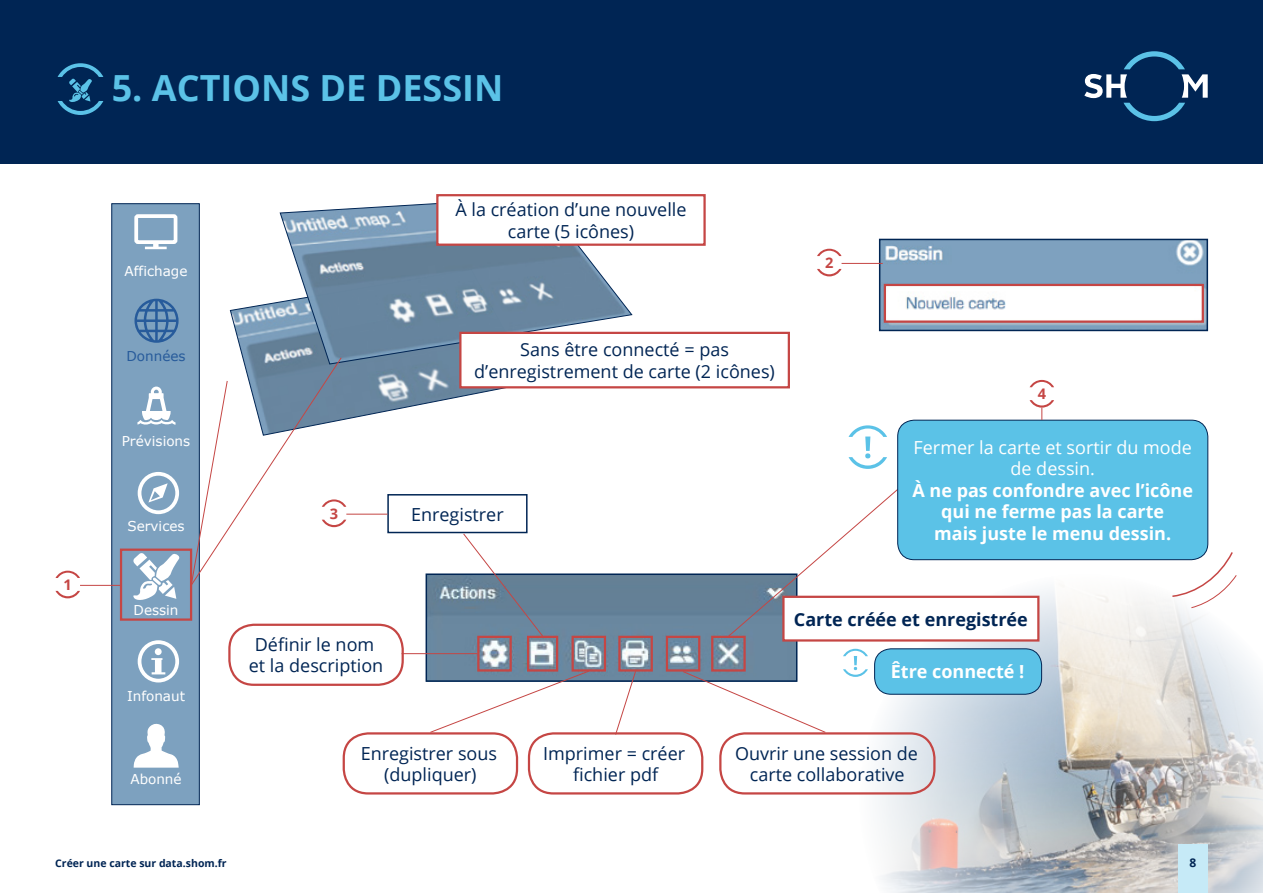
<style>
.page{position:relative;width:1263px;height:893px;background:#fff}
.page>*{position:absolute;margin:0;border:0;box-sizing:border-box;transform-origin:0 0}
.t1{font:700 36px "Open Sans";color:#5bc2e7}
.t2{font:18px/21.6px "Open Sans";color:#002554;text-align:center}
.t3{font:700 18px/21.6px "Open Sans";color:#fff;text-align:center}
.t4{font:18px/21.6px "Open Sans";color:#fff;text-align:center}
.t5{font:700 18px "Open Sans";color:#002554}
.t6{font:700 14.55px "Open Sans";color:#c54644}
.t7{font:13.5px "Verdana";color:#fff}
.t8{font:13.5px "Verdana";color:#275b9b}
.t9{font:700 12px "Open Sans";color:#002554}
.t10{font:700 10.5px "Open Sans";color:#002554}
</style>
<div class="page">
<div style="left:0;top:0;width:1263px;height:164px;background:#002554"></div>
<svg style="left:229px;top:301px;width:305px;height:119px"></svg>
<img style="left:859px;top:589px;width:404px;height:304px">
<svg style="left:1084px;top:51px;width:124px;height:70px"></svg>
<svg style="left:55px;top:591px;width:25px;height:7px"></svg>
<svg style="left:55px;top:571px;width:25px;height:7px"></svg>
<div style="left:111px;top:203px;width:89px;height:602px;background:#7da1bf;border:1px solid #002554"></div>
<svg style="left:137px;top:387px;width:39px;height:38px"></svg>
<svg style="left:134px;top:299px;width:45px;height:44px"></svg>
<svg style="left:145px;top:244px;width:22px;height:5px"></svg>
<div style="left:134px;top:214px;width:43px;height:30px;border:4px solid #fff;border-radius:2px"></div>
<svg style="left:132px;top:472px;width:49px;height:211px"></svg>
<svg style="left:133px;top:723px;width:46px;height:45px"></svg>
<div style="left:120px;top:549px;width:72px;height:72px;border:2px solid #c54644"></div>
<hr style="left:80px;top:585px;width:41px;height:1px;background:#c54644">
<svg style="left:1171px;top:550px;width:66px;height:59px"></svg>
<svg style="left:279px;top:203px;width:354px;height:162px;background:#809ab0"></svg>
<svg style="left:817px;top:269px;width:24px;height:7px"></svg>
<svg style="left:817px;top:249px;width:24px;height:7px"></svg>
<img style="left:882px;top:242px;width:323px;height:86px">
<div style="left:879px;top:239px;width:329px;height:92px;border:2px solid #002554"></div>
<div style="left:884px;top:284px;width:320px;height:39px;border:2px solid #c54644"></div>
<hr style="left:841px;top:263px;width:42px;height:1px;background:#c54644">
<div style="left:387px;top:494px;width:140px;height:39px;border:2px solid #002554"></div>
<div style="left:437px;top:195px;width:267px;height:50px;background:#fff"></div>
<div style="left:436px;top:194px;width:270px;height:52px;border:2px solid #c54644"></div>
<div style="left:460px;top:333px;width:329px;height:54px;background:#fff"></div>
<div style="left:459px;top:332px;width:331px;height:56px;border:2px solid #c54644"></div>
<hr style="left:346px;top:514px;width:41px;height:1px;background:#c54644">
<img style="left:429px;top:576px;width:365px;height:103px">
<div style="left:426px;top:573px;width:371px;height:109px;border:2px solid #002554"></div>
<div style="left:477px;top:636px;width:35px;height:36px;border:2px solid #c54644"></div>
<div style="left:527px;top:636px;width:31px;height:36px;border:2px solid #c54644"></div>
<div style="left:571px;top:636px;width:35px;height:36px;border:2px solid #c54644"></div>
<div style="left:711px;top:636px;width:35px;height:36px;border:2px solid #c54644"></div>
<div style="left:666px;top:636px;width:34px;height:36px;border:2px solid #c54644"></div>
<div style="left:618px;top:636px;width:35px;height:36px;border:2px solid #c54644"></div>
<hr style="left:402px;top:653px;width:75px;height:1px;background:#c54644">
<div style="left:228px;top:624px;width:176px;height:62px;border:2px solid #c54644;border-radius:24px"></div>
<div style="left:343px;top:732px;width:175px;height:62px;border:2px solid #c54644;border-radius:24px"></div>
<div style="left:528px;top:732px;width:175px;height:62px;border:2px solid #c54644;border-radius:24px"></div>
<div style="left:719px;top:732px;width:216px;height:62px;border:2px solid #c54644;border-radius:24px"></div>
<svg style="left:463px;top:533px;width:81px;height:104px"></svg>
<svg style="left:682px;top:671px;width:144px;height:62px"></svg>
<svg style="left:727px;top:489px;width:172px;height:148px"></svg>
<svg style="left:615px;top:670px;width:21px;height:65px"></svg>
<svg style="left:429px;top:670px;width:161px;height:63px"></svg>
<svg style="left:190px;top:357px;width:156px;height:230px"></svg>
<div style="left:898px;top:420px;width:310px;height:140px;background:#5bc2e7;border-radius:17px"></div>
<div style="left:897px;top:420px;width:311px;height:140px;border:1px solid #002554;border-radius:17px"></div>
<svg style="left:848px;top:425px;width:39px;height:44px"></svg>
<svg style="left:58px;top:63px;width:45px;height:52px"></svg>
<div style="left:783px;top:597px;width:255px;height:43px;background:#fff"></div>
<div style="left:782px;top:596px;width:257px;height:46px;border:2px solid #c54644"></div>
<div style="left:875px;top:649px;width:166px;height:45px;background:#5bc2e7;border-radius:17px"></div>
<div style="left:874px;top:649px;width:168px;height:45px;border:1px solid #002554;border-radius:17px"></div>
<svg style="left:843px;top:649px;width:25px;height:28px"></svg>
<svg style="left:1029px;top:380px;width:25px;height:7px"></svg>
<svg style="left:1029px;top:400px;width:25px;height:20px"></svg>
<div style="left:1178px;top:844px;width:30px;height:49px;background:#c6eaf7"></div>
<h1 class="t1" style="left:112px;top:63px;width:393px">5. ACTIONS DE DESSIN</h1>
<p class="t6" style="left:64px;top:574px;width:10px">1</p>
<p class="t7" style="left:125px;top:262px;width:64px">Affichage</p>
<p class="t8" style="left:126px;top:347px;width:61px">Données</p>
<p class="t7" style="left:122px;top:433px;width:70px">Prévisions</p>
<p class="t7" style="left:127px;top:517px;width:59px">Services</p>
<p class="t7" style="left:134px;top:601px;width:46px">Dessin</p>
<p class="t7" style="left:127px;top:687px;width:59px">Infonaut</p>
<p class="t7" style="left:130px;top:771px;width:53px">Abonné</p>
<p class="t2" style="left:455px;top:198px;width:233px">À la création d’une nouvelle carte (5 icônes)</p>
<p class="t6" style="left:825px;top:252px;width:10px">2</p>
<p class="t2" style="left:474px;top:338px;width:302px">Sans être connecté = pas d’enregistrement de carte (2 icônes)</p>
<p class="t6" style="left:330px;top:503px;width:10px">3</p>
<p class="t2" style="left:411px;top:503px;width:94px">Enregistrer</p>
<p class="t6" style="left:1038px;top:384px;width:10px">4</p>
<p class="t4" style="left:913px;top:436px;width:280px">Fermer la carte et sortir du mode de dessin.</p>
<p class="t3" style="left:912px;top:479px;width:282px">À ne pas confondre avec l’icône qui ne ferme pas la carte<br>mais juste le menu dessin.</p>
<p class="t2" style="left:249px;top:633px;width:136px">Définir le nom et la description</p>
<p class="t5" style="left:794px;top:606px;width:235px">Carte créée et enregistrée</p>
<p class="t3" style="left:891px;top:661px;width:135px">Être connecté !</p>
<p class="t2" style="left:361px;top:742px;width:138px">Enregistrer sous (dupliquer)</p>
<p class="t2" style="left:543px;top:742px;width:143px">Imprimer = créer fichier pdf</p>
<p class="t2" style="left:735px;top:742px;width:185px">Ouvrir une session de carte collaborative</p>
<p class="t10" style="left:55px;top:856px;width:173px">Créer une carte sur data.shom.fr</p>
<p class="t9" style="left:1189px;top:855px;width:8px">8</p>
</div>
